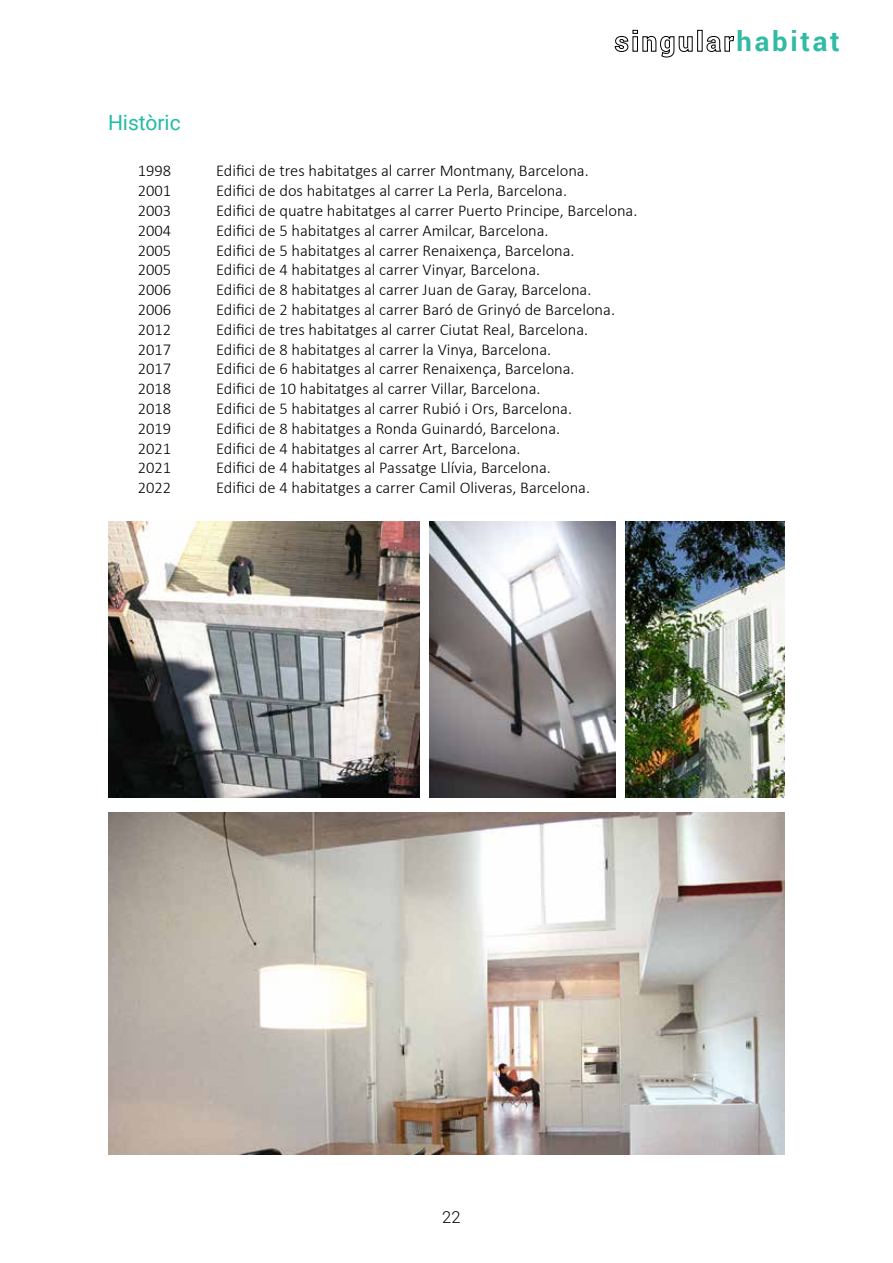
<style>
.page{position:relative;width:893px;height:1263px;background:#fff}
.page>*{position:absolute;margin:0;border:0;box-sizing:border-box;transform-origin:0 0}
.t1{font:700 27.45px "Roboto";letter-spacing:.1em;color:#31baa4}
.t2{font:21px "Roboto";color:#21bba6}
.t3{font:300 16.5px "Calibri";color:#000}
.t4{font:300 16.5px "Roboto";color:#000}
</style>
<div class="page">
<svg style="left:614px;top:30px;width:79px;height:28px"></svg>
<div style="left:697px;top:30px;width:5px;height:22px;border:1px solid #000"></div>
<svg style="left:706px;top:36px;width:28px;height:16px"></svg>
<img style="left:108px;top:521px;width:312px;height:276px">
<img style="left:429px;top:521px;width:186px;height:276px">
<img style="left:625px;top:521px;width:160px;height:276px">
<img style="left:108px;top:813px;width:677px;height:342px">
<p class="t2" style="left:108px;top:108px;width:74px">Històric</p>
<p class="t3" style="left:138px;top:161px;width:35px">1998</p>
<p class="t3" style="left:216px;top:161px;width:374px">Edifici de tres habitatges al carrer Montmany, Barcelona.</p>
<p class="t3" style="left:138px;top:180px;width:35px">2001</p>
<p class="t3" style="left:216px;top:180px;width:353px">Edifici de dos habitatges al carrer La Perla, Barcelona.</p>
<p class="t3" style="left:138px;top:200px;width:35px">2003</p>
<p class="t3" style="left:216px;top:200px;width:423px">Edifici de quatre habitatges al carrer Puerto Principe, Barcelona.</p>
<p class="t3" style="left:138px;top:220px;width:35px">2004</p>
<p class="t3" style="left:216px;top:220px;width:334px">Edifici de 5 habitatges al carrer Amilcar, Barcelona.</p>
<p class="t3" style="left:138px;top:240px;width:35px">2005</p>
<p class="t3" style="left:216px;top:240px;width:360px">Edifici de 5 habitatges al carrer Renaixença, Barcelona.</p>
<p class="t3" style="left:138px;top:260px;width:35px">2005</p>
<p class="t3" style="left:216px;top:260px;width:326px">Edifici de 4 habitatges al carrer Vinyar, Barcelona.</p>
<p class="t3" style="left:138px;top:279px;width:35px">2006</p>
<p class="t3" style="left:216px;top:279px;width:377px">Edifici de 8 habitatges al carrer Juan de Garay, Barcelona.</p>
<p class="t3" style="left:138px;top:299px;width:35px">2006</p>
<p class="t3" style="left:216px;top:299px;width:400px">Edifici de 2 habitatges al carrer Baró de Grinyó de Barcelona.</p>
<p class="t3" style="left:138px;top:319px;width:35px">2012</p>
<p class="t3" style="left:216px;top:319px;width:374px">Edifici de tres habitatges al carrer Ciutat Real, Barcelona.</p>
<p class="t3" style="left:138px;top:339px;width:35px">2017</p>
<p class="t3" style="left:216px;top:339px;width:337px">Edifici de 8 habitatges al carrer la Vinya, Barcelona.</p>
<p class="t3" style="left:138px;top:359px;width:35px">2017</p>
<p class="t3" style="left:216px;top:359px;width:360px">Edifici de 6 habitatges al carrer Renaixença, Barcelona.</p>
<p class="t3" style="left:138px;top:378px;width:35px">2018</p>
<p class="t3" style="left:216px;top:378px;width:326px">Edifici de 10 habitatges al carrer Villar, Barcelona.</p>
<p class="t3" style="left:138px;top:398px;width:35px">2018</p>
<p class="t3" style="left:216px;top:398px;width:358px">Edifici de 5 habitatges al carrer Rubió i Ors, Barcelona.</p>
<p class="t3" style="left:138px;top:418px;width:35px">2019</p>
<p class="t3" style="left:216px;top:418px;width:346px">Edifici de 8 habitatges a Ronda Guinardó, Barcelona.</p>
<p class="t3" style="left:138px;top:438px;width:35px">2021</p>
<p class="t3" style="left:216px;top:438px;width:306px">Edifici de 4 habitatges al carrer Art, Barcelona.</p>
<p class="t3" style="left:138px;top:458px;width:35px">2021</p>
<p class="t3" style="left:216px;top:458px;width:336px">Edifici de 4 habitatges al Passatge Llívia, Barcelona.</p>
<p class="t3" style="left:138px;top:477px;width:35px">2022</p>
<p class="t3" style="left:216px;top:477px;width:376px">Edifici de 4 habitatges a carrer Camil Oliveras, Barcelona.</p>
<h1 class="t1" style="left:736px;top:22px;width:105px">habitat</h1>
<p class="t4" style="left:442px;top:1205px;width:20px">22</p>
</div>
